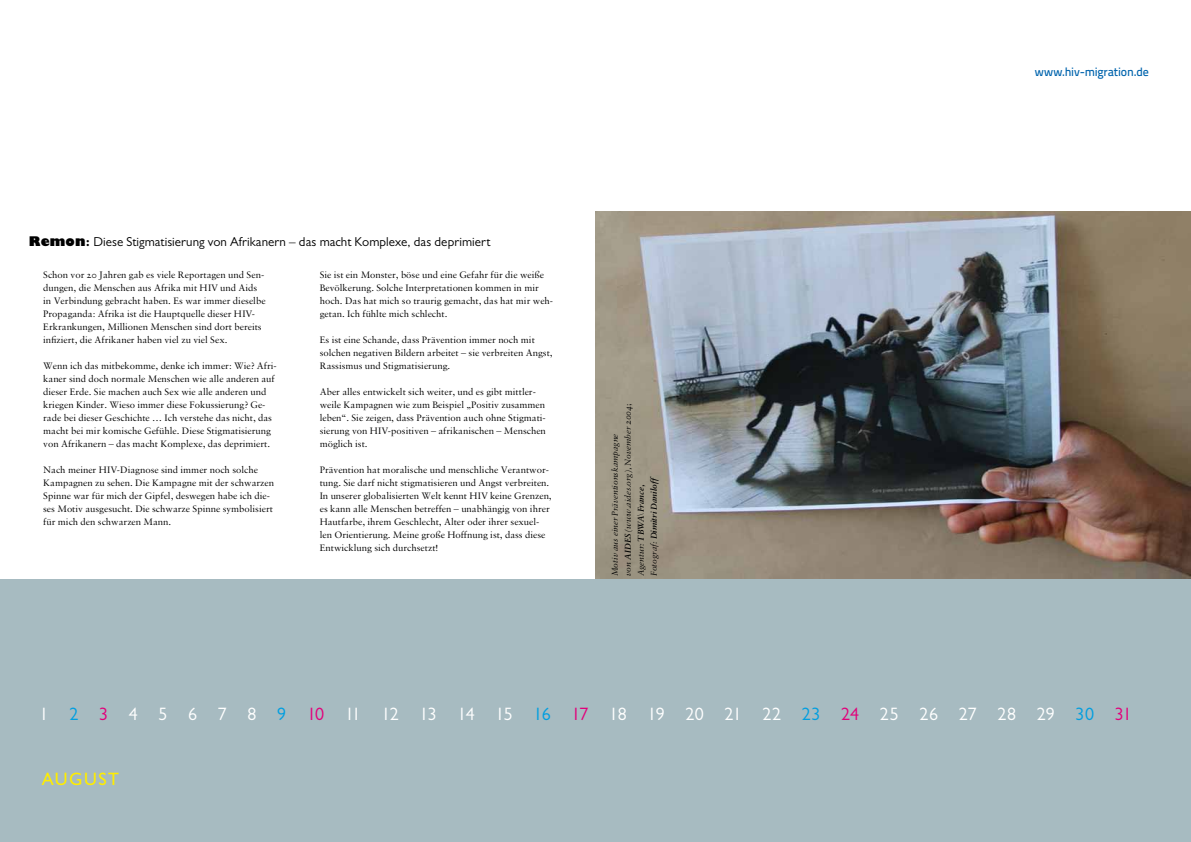
<style>
.page{position:relative;width:1191px;height:842px;background:#fff}
.page>*{position:absolute;margin:0;border:0;box-sizing:border-box;transform-origin:0 0}
.t1{font:18px "Gill Sans";letter-spacing:-.03em;color:#fff}
.t2{font:18px "M Gill Sans";letter-spacing:.085em;color:#ffed00}
.t3{font:13px "Gill Sans";letter-spacing:.005em;color:#000}
.t4{font:12px "Titillium Text 25 L 600 wt";letter-spacing:-.015em;color:#0064ad}
.t5{font:10px/13px "Sabon";color:#000}
.t6{font:italic 9px/13px "Sabon";color:#000}
.t7{font:9px/13px "Sabon MT Semi Bold Italic Os F";color:#000}
.s1{font-weight:800}
.s2{font-family:"M Gill Sans";font-weight:700}
.s3{font-family:"M Sabon OF"}
.s4{font-family:"Sabon MT Semi Bold Italic Os F";font-style:normal}
.s5{font-family:"Sabon Italic Os F";font-style:normal}
.s6{font-style:normal}
.s7{font-family:"Sabon";font-style:italic}
.s8{font-family:"Sabon"}
.s9{color:#009ee0}
.s10{color:#e2007a}
</style>
<div class="page">
<img style="left:595px;top:211px;width:596px;height:368px">
<div style="left:0;top:579px;width:1191px;height:263px;background:#a7bbc1"></div>
<h2 class="t3" style="left:29px;top:234px;width:463px"><span class="s1">Remon</span><span class="s2">:</span> Diese Stigmatisierung von Afrikanern – das macht Komplexe, das deprimiert</h2>
<p class="t5" style="left:43px;top:268px;width:224px">Schon vor <span class="s3">20</span> Jahren gab es viele Reportagen und Sen&shy;dungen, die Menschen aus Afrika mit HIV und Aids in Verbindung gebracht haben. Es war immer dieselbe Propaganda: Afrika ist die Hauptquelle dieser HIV-Erkrankungen, Millionen Menschen sind dort bereits infiziert, die Afrikaner haben viel zu viel Sex.</p>
<p class="t5" style="left:43px;top:359px;width:235px">Wenn ich das mitbekomme, denke ich immer: Wie? Afri&shy;kaner sind doch normale Menschen wie alle anderen auf dieser Erde. Sie machen auch Sex wie alle anderen und kriegen Kinder. Wieso immer diese Fokussierung? Ge&shy;rade bei dieser Geschichte … Ich verstehe das nicht, das macht bei mir komische Gefühle. Diese Stigmatisierung von Afrikanern – das macht Komplexe, das deprimiert.</p>
<p class="t5" style="left:43px;top:463px;width:232px">Nach meiner HIV-Diagnose sind immer noch solche Kampagnen zu sehen. Die Kampagne mit der schwarzen Spinne war für mich der Gipfel, deswegen habe ich die&shy;ses Motiv ausgesucht. Die schwarze Spinne symbolisiert für mich den schwarzen Mann.</p>
<p class="t5" style="left:320px;top:268px;width:235px">Sie ist ein Monster, böse und eine Gefahr für die weiße Bevölkerung. Solche Interpretationen kommen in mir hoch. Das hat mich so traurig gemacht, das hat mir weh&shy;getan. Ich fühlte mich schlecht.</p>
<p class="t5" style="left:320px;top:333px;width:234px">Es ist eine Schande, dass Prävention immer noch mit solchen negativen Bildern arbeitet – sie verbreiten Angst,<br>Rassismus und Stigmatisierung.</p>
<p class="t5" style="left:320px;top:385px;width:228px">Aber alles entwickelt sich weiter, und es gibt mittler&shy;weile Kampagnen wie zum Beispiel „Positiv zusammen leben“. Sie zeigen, dass Prävention auch ohne Stigmati&shy;sierung von HIV-positiven – afrikanischen – Menschen möglich ist.</p>
<p class="t5" style="left:320px;top:463px;width:233px">Prävention hat moralische und menschliche Verantwor&shy;tung. Sie darf nicht stigmatisieren und Angst verbreiten.<br>In unserer globalisierten Welt kennt HIV keine Grenzen, es kann alle Menschen betreffen – unabhängig von ihrer Hautfarbe, ihrem Geschlecht, Alter oder ihrer sexuel&shy;len Orientierung. Meine große Hoffnung ist, dass diese Entwicklung sich durchsetzt!</p>
<p class="t6" style="left:608px;top:576px;width:174px;rotate:-90deg">Motiv aus einer Präventionskampagne<br>von <span class="s4">AIDES</span> (www.aides.org), November <span class="s5">2004</span><span class="s6">;</span></p>
<p class="t7" style="left:634px;top:576px;width:101px;rotate:-90deg"><span class="s7">Agentur:</span> TBWA<span class="s8">\</span>France,<br><span class="s7">Fotograf:</span> Dimitri Daniloff</p>
<p class="t4" style="left:1034px;top:62px;width:116px">www.hiv-migration.de</p>
<h1 class="t1" style="left:40px;top:703px;width:1093px">1 <span class="s9">2</span> <span class="s10">3</span> 4 5 6 7 8 <span class="s9">9</span> <span class="s10">10</span> 11 12 13 14 15 <span class="s9">16</span> <span class="s10">17</span> 18 19 20 21 22 <span class="s9">23</span> <span class="s10">24</span> 25 26 27 28 29 <span class="s9">30</span> <span class="s10">31</span></h1>
<h1 class="t2" style="left:42px;top:769px;width:79px">AUGUST</h1>
</div>
